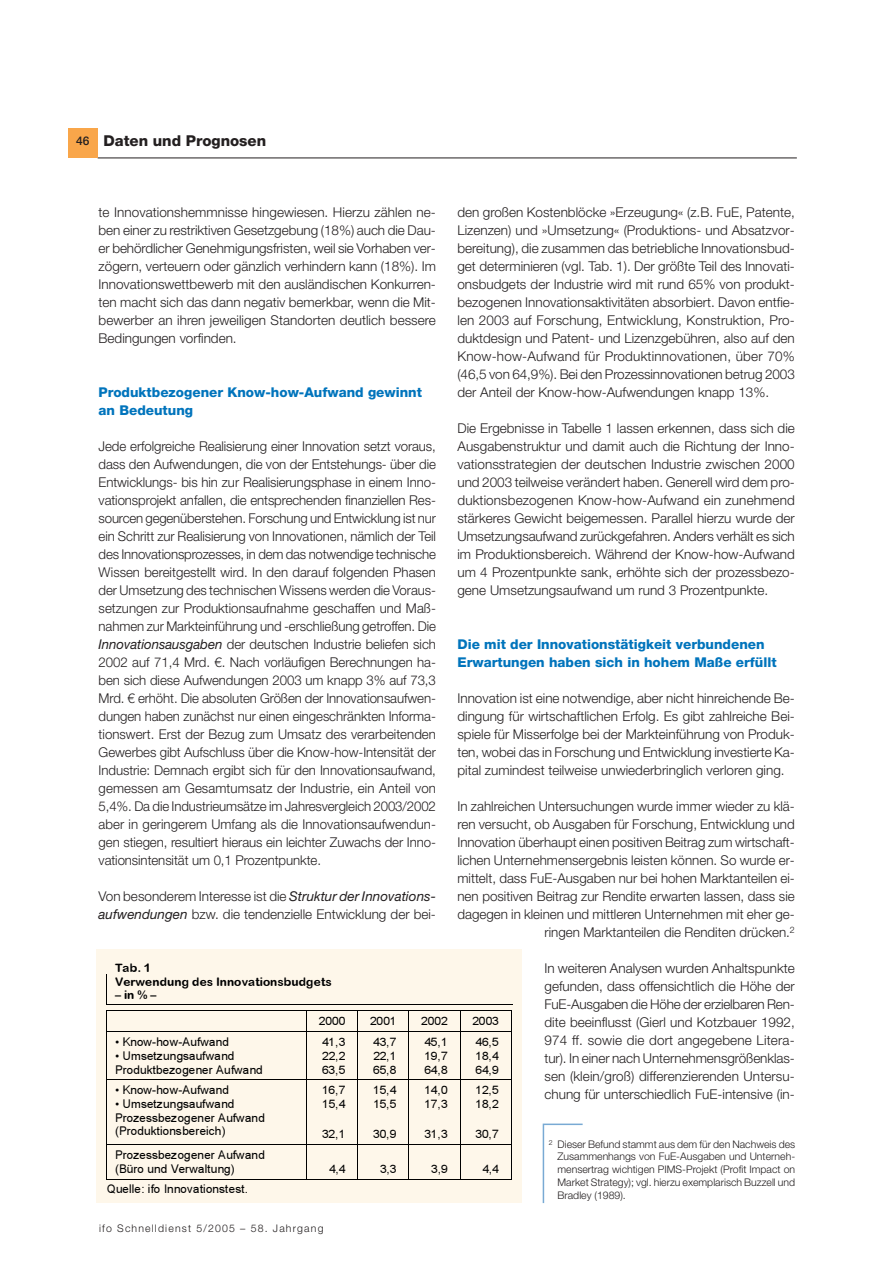
<style>
.page{position:relative;width:893px;height:1263px;background:#fff}
.page>*{position:absolute;margin:0;border:0;box-sizing:border-box;transform-origin:0 0}
.t1{font:800 15px "Helvetica Neue LT Std";color:#231f20}
.t2{font:300 13.5px/18px "Helvetica Neue LT Std";color:#231f20;text-align:justify}
.t3{font:800 13.5px/18px "Helvetica Neue LT Std";color:#0074bc}
.t4{font:500 12px "Helvetica Neue LT Std";color:#231f20}
.t5{font:11.85px/13.6px "Arial MT+T42+YHJDZU";letter-spacing:-.005em;color:#000}
.t6{font:11.85px/14.1px "Arial Rounded MT Bold+T42+ERXHFY";letter-spacing:.01em;color:#000}
.t7{font:300 10.5px/12.8px "Helvetica Neue LT Std";color:#231f20;text-align:justify}
.t8{font:300 10.5px "Helvetica Neue LT Std";letter-spacing:.11em;color:#231f20}
.s1{font-weight:400;font-style:italic}
</style>
<div class="page">
<hr style="left:98px;top:158px;width:698px;height:1px;background:#231f20">
<div style="left:68px;top:128px;width:30px;height:29px;background:#f9a64a"></div>
<div style="left:97px;top:950px;width:425px;height:253px;background:#fef7ea"></div>
<hr style="left:106px;top:1004px;width:406px;height:1px;background:#000">
<svg style="left:106px;top:975px;width:1px;height:29px"></svg>
<hr style="left:106px;top:1011px;width:405px;height:1px;background:#000">
<hr style="left:106px;top:1031px;width:405px;height:1px;background:#000">
<hr style="left:106px;top:1079px;width:405px;height:1px;background:#000">
<svg style="left:106px;top:1012px;width:1px;height:99px"></svg>
<svg style="left:306px;top:1012px;width:1px;height:99px"></svg>
<svg style="left:357px;top:1012px;width:1px;height:99px"></svg>
<svg style="left:408px;top:1012px;width:1px;height:99px"></svg>
<svg style="left:460px;top:1012px;width:1px;height:99px"></svg>
<svg style="left:511px;top:1011px;width:1px;height:100px"></svg>
<hr style="left:106px;top:1111px;width:1px;height:33px;background:#000">
<hr style="left:306px;top:1111px;width:1px;height:33px;background:#000">
<hr style="left:357px;top:1111px;width:1px;height:33px;background:#000">
<hr style="left:408px;top:1111px;width:1px;height:33px;background:#000">
<hr style="left:460px;top:1111px;width:1px;height:33px;background:#000">
<hr style="left:511px;top:1111px;width:1px;height:33px;background:#000">
<hr style="left:106px;top:1144px;width:405px;height:1px;background:#000">
<hr style="left:106px;top:1145px;width:1px;height:34px;background:#000">
<hr style="left:106px;top:1179px;width:200px;height:1px;background:#000">
<hr style="left:306px;top:1145px;width:1px;height:34px;background:#000">
<hr style="left:307px;top:1179px;width:50px;height:1px;background:#000">
<hr style="left:357px;top:1145px;width:1px;height:34px;background:#000">
<hr style="left:358px;top:1179px;width:50px;height:1px;background:#000">
<hr style="left:408px;top:1145px;width:1px;height:34px;background:#000">
<hr style="left:409px;top:1179px;width:51px;height:1px;background:#000">
<hr style="left:460px;top:1145px;width:1px;height:34px;background:#000">
<hr style="left:460px;top:1179px;width:51px;height:1px;background:#000">
<hr style="left:511px;top:1145px;width:1px;height:34px;background:#000">
<svg style="left:542px;top:1123px;width:41px;height:81px"></svg>
<p class="t4" style="left:76px;top:136px;width:15px">46</p>
<p class="t1" style="left:103px;top:135px;width:164px">Daten und Prognosen</p>
<p class="t2" style="left:457px;top:204px;width:339px">den großen Kostenblöcke »Erzeugung« (z.B. FuE, Patente, Lizenzen) und »Umsetzung« (Produktions- und Absatzvor&shy;bereitung), die zusammen das betriebliche Innovationsbud&shy;get determinieren (vgl. Tab. 1). Der größte Teil des Innovati&shy;onsbudgets der Industrie wird mit rund 65% von produkt&shy;bezogenen Innovationsaktivitäten absorbiert. Davon entfie&shy;len 2003 auf Forschung, Entwicklung, Konstruktion, Pro&shy;duktdesign und Patent- und Lizenzgebühren, also auf den Know-how-Aufwand für Produktinnovationen, über 70% (46,5 von 64,9%). Bei den Prozessinnovationen betrug 2003 der Anteil der Know-how-Aufwendungen knapp 13%.</p>
<p class="t2" style="left:457px;top:420px;width:339px">Die Ergebnisse in Tabelle 1 lassen erkennen, dass sich die Ausgabenstruktur und damit auch die Richtung der Inno&shy;vationsstrategien der deutschen Industrie zwischen 2000 und 2003 teilweise verändert haben. Generell wird dem pro&shy;duktionsbezogenen Know-how-Aufwand ein zunehmend stärkeres Gewicht beigemessen. Parallel hierzu wurde der Umsetzungsaufwand zurückgefahren. Anders verhält es sich im Produktionsbereich. Während der Know-how-Aufwand um 4 Prozentpunkte sank, erhöhte sich der prozessbezo&shy;gene Umsetzungsaufwand um rund 3 Prozentpunkte.</p>
<p class="t2" style="left:99px;top:204px;width:339px">te Innovationshemmnisse hingewiesen. Hierzu zählen ne&shy;ben einer zu restriktiven Gesetzgebung (18%) auch die Dau&shy;er behördlicher Genehmigungsfristen, weil sie Vorhaben ver&shy;zögern, verteuern oder gänzlich verhindern kann (18%). Im Innovationswettbewerb mit den ausländischen Konkurren&shy;ten macht sich das dann negativ bemerkbar, wenn die Mit&shy;bewerber an ihren jeweiligen Standorten deutlich bessere Bedingungen vorfinden.</p>
<p class="t3" style="left:99px;top:384px;width:325px">Produktbezogener Know-how-Aufwand gewinnt an Bedeutung</p>
<p class="t2" style="left:99px;top:438px;width:339px">Jede erfolgreiche Realisierung einer Innovation setzt voraus, dass den Aufwendungen, die von der Entstehungs- über die Entwicklungs- bis hin zur Realisierungsphase in einem Inno&shy;vationsprojekt anfallen, die entsprechenden finanziellen Res&shy;sourcen gegenüberstehen. Forschung und Entwicklung ist nur ein Schritt zur Realisierung von Innovationen, nämlich der Teil des Innovationsprozesses, in dem das notwendige technische Wissen bereitgestellt wird. In den darauf folgenden Phasen der Umsetzung des technischen Wissens werden die Voraus&shy;setzungen zur Produktionsaufnahme geschaffen und Maß&shy;nahmen zur Markteinführung und -erschließung getroffen. Die <span class="s1">Innovationsausgaben</span> der deutschen Industrie beliefen sich 2002 auf 71,4 Mrd. €. Nach vorläufigen Berechnungen ha&shy;ben sich diese Aufwendungen 2003 um knapp 3% auf 73,3<br>Mrd. € erhöht. Die absoluten Größen der Innovationsaufwen&shy;dungen haben zunächst nur einen eingeschränkten Informa&shy;tionswert. Erst der Bezug zum Umsatz des verarbeitenden Gewerbes gibt Aufschluss über die Know-how-Intensität der Industrie: Demnach ergibt sich für den Innovationsaufwand, gemessen am Gesamtumsatz der Industrie, ein Anteil von 5,4%. Da die Industrieumsätze im Jahresvergleich 2003/2002 aber in geringerem Umfang als die Innovationsaufwendun&shy;gen stiegen, resultiert hieraus ein leichter Zuwachs der Inno&shy;vationsintensität um 0,1 Prozentpunkte.</p>
<p class="t2" style="left:99px;top:888px;width:339px">Von besonderem Interesse ist die <span class="s1">Struktur der Innovations&shy;aufwendungen</span> bzw. die tendenzielle Entwicklung der bei-</p>
<p class="t3" style="left:457px;top:636px;width:321px">Die mit der Innovationstätigkeit verbundenen<br>Erwartungen haben sich in hohem Maße erfüllt</p>
<p class="t2" style="left:457px;top:690px;width:339px">Innovation ist eine notwendige, aber nicht hinreichende Be&shy;dingung für wirtschaftlichen Erfolg. Es gibt zahlreiche Bei&shy;spiele für Misserfolge bei der Markteinführung von Produk&shy;ten, wobei das in Forschung und Entwicklung investierte Ka&shy;pital zumindest teilweise unwiederbringlich verloren ging.</p>
<p class="t2" style="left:457px;top:798px;width:339px;text-align:right">In zahlreichen Untersuchungen wurde immer wieder zu klä&shy;ren versucht, ob Ausgaben für Forschung, Entwicklung und Innovation überhaupt einen positiven Beitrag zum wirtschaft&shy;lichen Unternehmensergebnis leisten können. So wurde er&shy;mittelt, dass FuE-Ausgaben nur bei hohen Marktanteilen ei&shy;nen positiven Beitrag zur Rendite erwarten lassen, dass sie dagegen in kleinen und mittleren Unternehmen mit eher ge&shy;ringen Marktanteilen die Renditen drücken.<sup>2</sup></p>
<p class="t2" style="left:544px;top:960px;width:252px">In weiteren Analysen wurden Anhaltspunkte gefunden, dass offensichtlich die Höhe der FuE-Ausgaben die Höhe der erzielbaren Ren&shy;dite beeinflusst (Gierl und Kotzbauer 1992, 974 ff. sowie die dort angegebene Litera&shy;tur). In einer nach Unternehmensgrößenklas&shy;sen (klein/groß) differenzierenden Untersu&shy;chung für unterschiedlich FuE-intensive (in-</p>
<p class="t6" style="left:115px;top:962px;width:218px">Tab. 1<br>Verwendung des Innovationsbudgets</p>
<p class="t6" style="left:115px;top:989px;width:43px">– in % –</p>
<p class="t5" style="left:319px;top:1015px;width:28px">2000</p>
<p class="t5" style="left:370px;top:1015px;width:28px">2001</p>
<p class="t5" style="left:421px;top:1015px;width:28px">2002</p>
<p class="t5" style="left:472px;top:1015px;width:28px">2003</p>
<p class="t5" style="left:115px;top:1036px;width:115px">• Know-how-Aufwand</p>
<p class="t5" style="left:322px;top:1036px;width:25px">41,3</p>
<p class="t5" style="left:373px;top:1036px;width:25px">43,7</p>
<p class="t5" style="left:424px;top:1036px;width:25px">45,1</p>
<p class="t5" style="left:475px;top:1036px;width:25px">46,5</p>
<p class="t5" style="left:115px;top:1050px;width:121px">• Umsetzungsaufwand</p>
<p class="t5" style="left:322px;top:1050px;width:25px">22,2</p>
<p class="t5" style="left:373px;top:1050px;width:25px">22,1</p>
<p class="t5" style="left:424px;top:1050px;width:25px">19,7</p>
<p class="t5" style="left:475px;top:1050px;width:25px">18,4</p>
<p class="t5" style="left:115px;top:1064px;width:149px">Produktbezogener Aufwand</p>
<p class="t5" style="left:322px;top:1064px;width:25px">63,5</p>
<p class="t5" style="left:373px;top:1064px;width:25px">65,8</p>
<p class="t5" style="left:424px;top:1064px;width:25px">64,8</p>
<p class="t5" style="left:475px;top:1064px;width:25px">64,9</p>
<p class="t5" style="left:115px;top:1084px;width:115px">• Know-how-Aufwand</p>
<p class="t5" style="left:322px;top:1084px;width:25px">16,7</p>
<p class="t5" style="left:373px;top:1084px;width:25px">15,4</p>
<p class="t5" style="left:424px;top:1084px;width:25px">14,0</p>
<p class="t5" style="left:475px;top:1084px;width:25px">12,5</p>
<p class="t5" style="left:115px;top:1098px;width:121px">• Umsetzungsaufwand</p>
<p class="t5" style="left:322px;top:1098px;width:25px">15,4</p>
<p class="t5" style="left:373px;top:1098px;width:25px">15,5</p>
<p class="t5" style="left:424px;top:1098px;width:25px">17,3</p>
<p class="t5" style="left:475px;top:1098px;width:25px">18,2</p>
<p class="t5" style="left:115px;top:1112px;width:151px">Prozessbezogener Aufwand (Produktionsbereich)</p>
<p class="t5" style="left:322px;top:1128px;width:25px">32,1</p>
<p class="t5" style="left:373px;top:1128px;width:25px">30,9</p>
<p class="t5" style="left:424px;top:1128px;width:25px">31,3</p>
<p class="t5" style="left:475px;top:1128px;width:25px">30,7</p>
<p class="t7" style="left:557px;top:1138px;width:239px;text-indent:-9px"><sup>2</sup> Dieser Befund stammt aus dem für den Nachweis des Zusammenhangs von FuE-Ausgaben und Unterneh&shy;mensertrag wichtigen PIMS-Projekt (Profit Impact on Market Strategy); vgl. hierzu exemplarisch Buzzell und Bradley (1989).</p>
<p class="t5" style="left:115px;top:1149px;width:151px;line-height:14.1px">Prozessbezogener Aufwand (Büro und Verwaltung)</p>
<p class="t5" style="left:329px;top:1163px;width:18px">4,4</p>
<p class="t5" style="left:380px;top:1163px;width:18px">3,3</p>
<p class="t5" style="left:431px;top:1163px;width:18px">3,9</p>
<p class="t5" style="left:482px;top:1163px;width:18px">4,4</p>
<p class="t5" style="left:107px;top:1184px;width:143px">Quelle: ifo Innovationstest.</p>
<p class="t8" style="left:99px;top:1225px;width:226px">ifo Schnelldienst 5/2005 – 58. Jahrgang</p>
</div>
